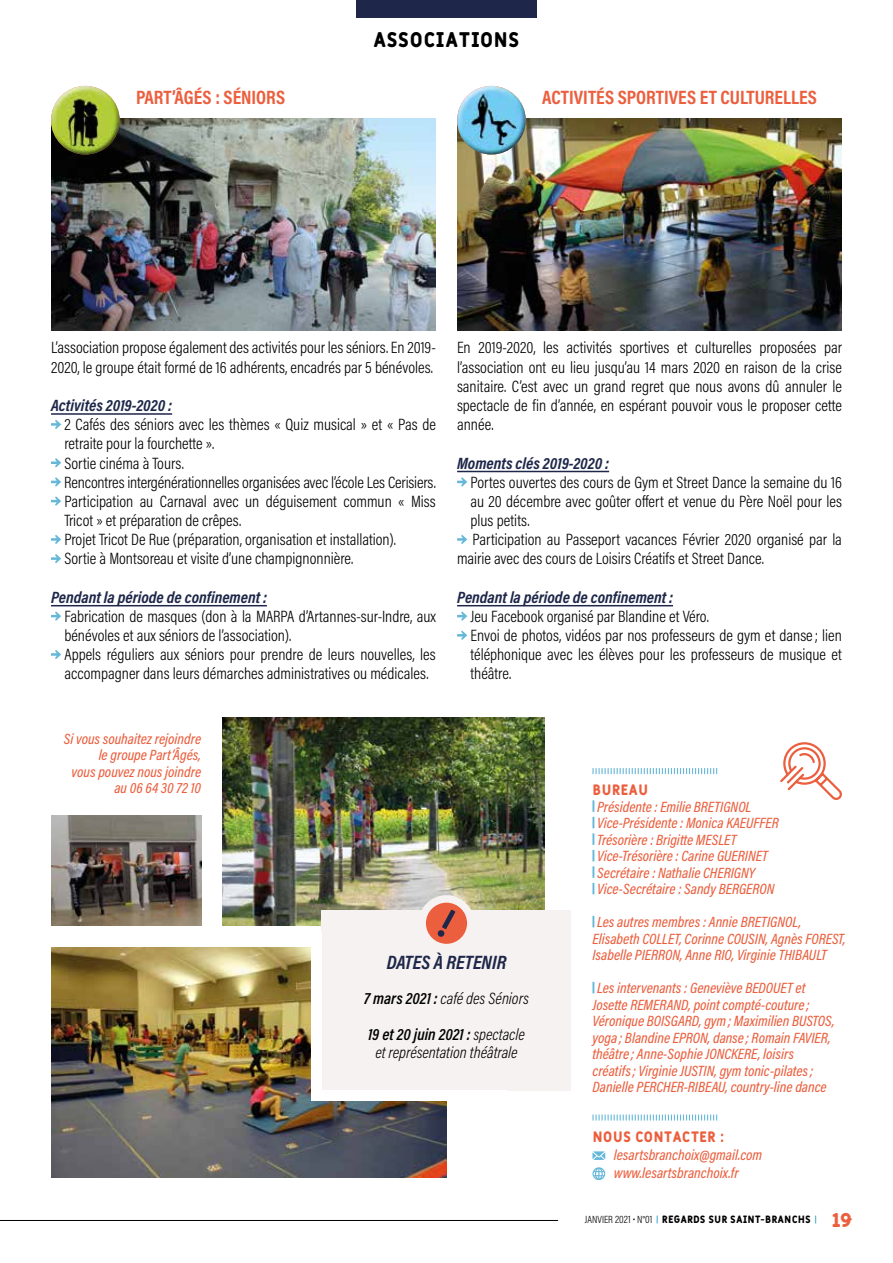
<style>
.page{position:relative;width:893px;height:1263px;background:#fff}
.page>*{position:absolute;margin:0;border:0;box-sizing:border-box;transform-origin:0 0}
.t1{font:21px "Fulbo Argenta";color:#000}
.t2{font:700 19.5px "Acumin Pro Cond";color:#eb5f3e}
.t3{font:italic 700 19.5px "Acumin Pro Cond";letter-spacing:.005em;color:#1e2749}
.t4{font:300 16.5px/19.2px "Acumin Pro Cond";color:#000}
.t5{font:italic 700 16.5px "Acumin Pro Cond";color:#1e2749}
.t6{font:italic 600 16.5px/36px "Acumin Pro Cond";color:#000}
.t7{font:italic 300 16.5px "Acumin Pro Cond";color:#000}
.t8{font:italic 500 15px/16.5px "Acumin Pro Cond";color:#eb5f3e}
.t9{font:15px "Fulbo Argenta";letter-spacing:-.005em;color:#eb5f3e}
.t10{font:10.5px "Fulbo Argenta";color:#000}
.s1{font-weight:300}
.s2{font-family:"Acumin Pro Cond";font-weight:300}
.s3{font-size:19.5px;color:#eb5f3e}
</style>
<div class="page">
<hr style="left:51px;top:413px;width:121px;height:2px;background:#1e2749">
<hr style="left:51px;top:605px;width:216px;height:1px;background:#1e2749">
<svg style="left:51px;top:420px;width:10px;height:9px"></svg>
<svg style="left:51px;top:458px;width:10px;height:9px"></svg>
<svg style="left:51px;top:477px;width:10px;height:10px"></svg>
<svg style="left:51px;top:496px;width:10px;height:10px"></svg>
<svg style="left:51px;top:535px;width:10px;height:9px"></svg>
<svg style="left:51px;top:554px;width:10px;height:9px"></svg>
<svg style="left:51px;top:611px;width:10px;height:10px"></svg>
<svg style="left:51px;top:650px;width:10px;height:9px"></svg>
<hr style="left:457px;top:471px;width:152px;height:1px;background:#1e2749">
<hr style="left:457px;top:605px;width:216px;height:1px;background:#1e2749">
<svg style="left:457px;top:477px;width:10px;height:10px"></svg>
<svg style="left:457px;top:535px;width:10px;height:9px"></svg>
<svg style="left:457px;top:611px;width:10px;height:10px"></svg>
<svg style="left:457px;top:631px;width:10px;height:9px"></svg>
<img style="left:457px;top:118px;width:385px;height:212px">
<img style="left:51px;top:118px;width:385px;height:212px">
<img style="left:51px;top:948px;width:395px;height:230px">
<img style="left:222px;top:718px;width:323px;height:208px">
<svg style="left:592px;top:800px;width:2px;height:94px"></svg>
<svg style="left:592px;top:916px;width:2px;height:11px"></svg>
<svg style="left:592px;top:982px;width:2px;height:11px"></svg>
<svg style="left:592px;top:1151px;width:13px;height:9px"></svg>
<svg style="left:592px;top:1167px;width:13px;height:13px"></svg>
<div style="left:322px;top:910px;width:249px;height:180px;background:#f5f2f1"></div>
<svg style="left:422px;top:899px;width:49px;height:48px"></svg>
<div style="left:418px;top:895px;width:57px;height:56px;border:8px solid #f5f2f1;border-radius:50%"></div>
<svg style="left:437px;top:909px;width:18px;height:28px"></svg>
<img style="left:51px;top:815px;width:150px;height:111px">
<img style="left:51px;top:86px;width:69px;height:69px;border-radius:34px">
<img style="left:457px;top:86px;width:69px;height:69px;border-radius:34px">
<div style="left:311px;top:932px;width:11px;height:158px;background:#fff"></div>
<div style="left:311px;top:1090px;width:196px;height:11px;background:#fff"></div>
<svg style="left:592px;top:1114px;width:125px;height:6px"></svg>
<svg style="left:592px;top:768px;width:125px;height:6px"></svg>
<svg style="left:780px;top:742px;width:62px;height:58px"></svg>
<div style="left:356px;top:0;width:181px;height:17px;background:#1e2749"></div>
<hr style="left:0;top:1220px;width:558px;height:1px;background:#000">
<svg style="left:656px;top:1215px;width:2px;height:8px"></svg>
<p class="t2" style="left:136px;top:85px;width:151px">PART’ÂGÉS : SÉNIORS</p>
<p class="t1" style="left:373px;top:27px;width:148px">ASSOCIATIONS</p>
<p class="t2" style="left:542px;top:85px;width:276px">ACTIVITÉS SPORTIVES ET CULTURELLES</p>
<p class="t4" style="left:51px;top:338px;width:386px">L’association propose également des activités pour les séniors. En 2019-<br>2020, le groupe était formé de 16 adhérents, encadrés par 5 bénévoles.</p>
<p class="t5" style="left:51px;top:394px;width:123px">Activités 2019-2020 :</p>
<p class="t4" style="left:64px;top:415px;width:373px">2 Cafés des séniors avec les thèmes « Quiz musical » et « Pas de retraite pour la fourchette ».<br>Sortie cinéma à Tours.<br>Rencontres intergénérationnelles organisées avec l’école Les Cerisiers.<br>Participation au Carnaval avec un déguisement commun « Miss Tricot » et préparation de crêpes.<br>Projet Tricot De Rue (préparation, organisation et installation).<br>Sortie à Montsoreau et visite d’une champignonnière.</p>
<p class="t5" style="left:51px;top:586px;width:217px">Pendant la période de confinement :</p>
<p class="t4" style="left:64px;top:606px;width:373px">Fabrication de masques (don à la MARPA d’Artannes-sur-Indre, aux bénévoles et aux séniors de l’association).<br>Appels réguliers aux séniors pour prendre de leurs nouvelles, les accompagner dans leurs démarches administratives ou médicales.</p>
<p class="t4" style="left:457px;top:338px;width:386px;text-align:justify">En 2019-2020, les activités sportives et culturelles proposées par l’association ont eu lieu jusqu’au 14 mars 2020 en raison de la crise sanitaire. C’est avec un grand regret que nous avons dû annuler le spectacle de fin d’année, en espérant pouvoir vous le proposer cette année.</p>
<p class="t5" style="left:457px;top:452px;width:153px">Moments clés 2019-2020 :</p>
<p class="t4" style="left:470px;top:472px;width:373px">Portes ouvertes des cours de Gym et Street Dance la semaine du 16</p>
<p class="t4" style="left:470px;top:491px;width:373px">au 20 décembre avec goûter offert et venue du Père Noël pour les</p>
<p class="t4" style="left:470px;top:510px;width:61px">plus petits.</p>
<p class="t4" style="left:473px;top:530px;width:371px">Participation au Passeport vacances Février 2020 organisé par la</p>
<p class="t4" style="left:457px;top:549px;width:308px">mairie avec des cours de Loisirs Créatifs et Street Dance.</p>
<p class="t5" style="left:457px;top:586px;width:217px">Pendant la période de confinement :</p>
<p class="t4" style="left:470px;top:606px;width:373px">Jeu Facebook organisé par Blandine et Véro.<br>Envoi de photos, vidéos par nos professeurs de gym et danse; lien téléphonique avec les élèves pour les professeurs de musique et théâtre.</p>
<p class="t8" style="left:64px;top:730px;width:139px;text-align:right">Si vous souhaitez rejoindre le groupe Part’Âgés,<br>vous pouvez nous joindre au 06 64 30 72 10</p>
<p class="t3" style="left:387px;top:949px;width:121px">DATES À RETENIR</p>
<p class="t6" style="left:364px;top:980px;width:166px">7 mars 2021 : <span class="s1">café des Séniors<br></span>19 et 20 juin 2021 : <span class="s1">spectacle</span></p>
<p class="t7" style="left:375px;top:1041px;width:144px">et représentation théâtrale</p>
<p class="t9" style="left:592px;top:781px;width:58px">BUREAU</p>
<p class="t8" style="left:597px;top:798px;width:183px">Présidente : Emilie BRETIGNOL<br>Vice-Présidente : Monica KAEUFFER<br>Trésorière : Brigitte MESLET<br>Vice-Trésorière : Carine GUERINET<br>Secrétaire : Nathalie CHERIGNY<br>Vice-Secrétaire : Sandy BERGERON</p>
<p class="t8" style="left:592px;top:914px;width:255px;text-indent:5px">Les autres membres : Annie BRETIGNOL,<br>Elisabeth COLLET, Corinne COUSIN, Agnès FOREST,<br>Isabelle PIERRON, Anne RIO, Virginie THIBAULT</p>
<p class="t8" style="left:592px;top:980px;width:244px;text-indent:5px">Les intervenants : Geneviève BEDOUET et Josette REMERAND, point compté-couture ; Véronique BOISGARD, gym; Maximilien BUSTOS, yoga ; Blandine EPRON, danse ; Romain FAVIER, théâtre ; Anne-Sophie JONCKERE, loisirs créatifs; Virginie JUSTIN, gym tonic-pilates; Danielle PERCHER-RIBEAU, country-line dance</p>
<p class="t9" style="left:592px;top:1128px;width:134px">NOUS CONTACTER :</p>
<p class="t8" style="left:614px;top:1145px;width:150px;line-height:18px">lesartsbranchoix@gmail.com www.lesartsbranchoix.fr</p>
<p class="t10" style="left:585px;top:1213px;width:269px"><span class="s2">JANVIER 2021 • N°01</span> REGARDS SUR SAINT-BRANCHS <span class="s3">19</span></p>
</div>
